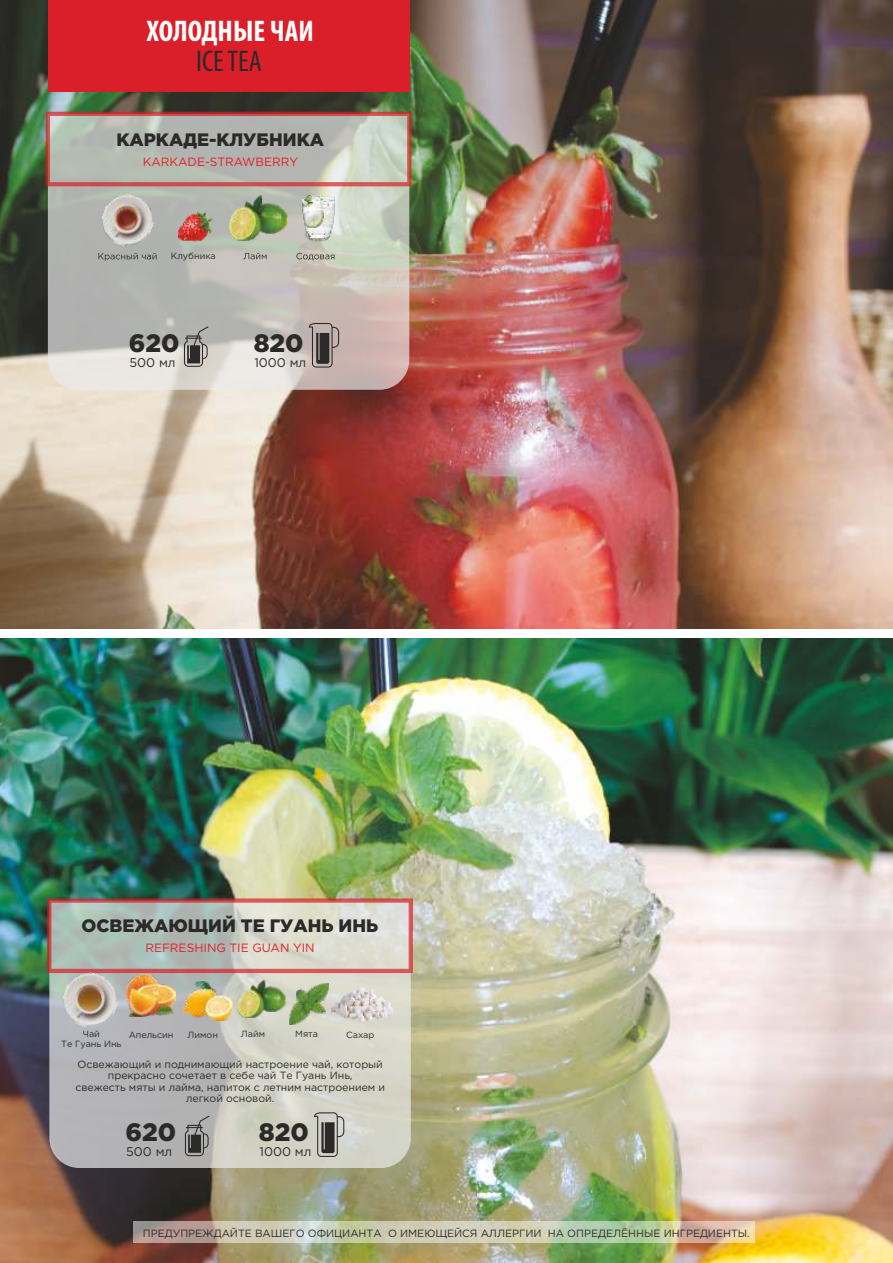
<style>
.page{position:relative;width:893px;height:1263px;background:#fff}
.page>*{position:absolute;margin:0;border:0;box-sizing:border-box;transform-origin:0 0}
.t1{font:700 condensed 30px "Myriad Pro";color:#fefefe}
.t2{font:condensed 30px "Myriad Pro";color:#2b2a29}
.t3{font:900 25.2px "Gotham Pro";color:#2b2a29}
.t4{font:900 18px "Gotham Pro";color:#2b2a29}
.t5{font:12.6px "Gotham Pro";color:#2b2a29}
.t6{font:12px "Gotham Pro";color:#e31e24}
.t7{font:10.5px/11.6px "Gotham Pro";color:#2b2a29;text-align:center}
.t8{font:9px/9.9px "Gotham Pro";color:#2b2a29;text-align:center}
</style>
<div class="page">
<img style="left:0;top:638px;width:893px;height:625px">
<img style="left:0;top:0;width:893px;height:629px">
<div style="left:49px;top:0;width:361px;height:92px;background:#db1f2a"></div>
<div style="left:134px;top:1221px;width:621px;height:22px;background:#fefefe;opacity:.5"></div>
<svg style="left:48px;top:117px;width:361px;height:273px"></svg>
<div style="left:46px;top:112px;width:365px;height:74px;border:4px solid #d62026"></div>
<svg style="left:184px;top:326px;width:25px;height:41px"></svg>
<svg style="left:309px;top:323px;width:30px;height:45px"></svg>
<img style="left:96px;top:190px;width:63px;height:62px">
<img style="left:230px;top:195px;width:57px;height:45px">
<img style="left:302px;top:196px;width:32px;height:46px">
<svg style="left:99px;top:253px;width:58px;height:8px"></svg>
<svg style="left:296px;top:253px;width:38px;height:7px"></svg>
<svg style="left:243px;top:253px;width:24px;height:6px"></svg>
<img style="left:179px;top:213px;width:35px;height:28px">
<svg style="left:49px;top:903px;width:362px;height:265px"></svg>
<div style="left:47px;top:898px;width:366px;height:75px;border:4px solid #d62026"></div>
<svg style="left:185px;top:1115px;width:25px;height:41px"></svg>
<svg style="left:314px;top:1112px;width:30px;height:45px"></svg>
<img style="left:331px;top:988px;width:63px;height:35px">
<img style="left:126px;top:975px;width:49px;height:41px">
<img style="left:183px;top:982px;width:49px;height:38px">
<img style="left:238px;top:980px;width:48px;height:37px">
<img style="left:289px;top:983px;width:39px;height:41px">
<img style="left:57px;top:968px;width:66px;height:65px">
<img style="left:78px;top:988px;width:24px;height:24px;border-radius:50%">
<h1 class="t1" style="left:147px;top:18px;width:169px">ХОЛОДНЫЕ ЧАИ</h1>
<h1 class="t2" style="left:196px;top:49px;width:67px">ICE TEA</h1>
<h3 class="t4" style="left:116px;top:133px;width:209px">КАРКАДЕ-КЛУБНИКА</h3>
<p class="t6" style="left:143px;top:157px;width:157px">KARKADE-STRAWBERRY</p>
<p class="t8" style="left:171px;top:252px;width:46px">Клубника</p>
<h2 class="t3" style="left:129px;top:334px;width:52px">620</h2>
<h2 class="t3" style="left:254px;top:334px;width:51px">820</h2>
<p class="t5" style="left:129px;top:358px;width:48px">500 мл</p>
<p class="t5" style="left:254px;top:358px;width:53px">1000 мл</p>
<h3 class="t4" style="left:82px;top:919px;width:298px">ОСВЕЖАЮЩИЙ ТЕ ГУАНЬ ИНЬ</h3>
<p class="t6" style="left:145px;top:943px;width:171px">REFRESHING TIE GUAN YIN</p>
<p class="t8" style="left:129px;top:1030px;width:46px">Апельсин</p>
<p class="t8" style="left:188px;top:1030px;width:32px">Лимон</p>
<p class="t8" style="left:241px;top:1030px;width:26px">Лайм</p>
<p class="t8" style="left:295px;top:1030px;width:24px">Мята</p>
<p class="t8" style="left:61px;top:1030px;width:62px">Чай<br>Те Гуань Инь</p>
<p class="t8" style="left:346px;top:1030px;width:30px">Сахар</p>
<p class="t7" style="left:75px;top:1059px;width:311px">Освежающий и поднимающий настроение чай, который прекрасно сочетает в себе чай Те Гуань Инь,<br>свежесть мяты и лайма, напиток с летним настроением и легкой основой.</p>
<h2 class="t3" style="left:126px;top:1123px;width:52px">620</h2>
<h2 class="t3" style="left:259px;top:1123px;width:51px">820</h2>
<p class="t5" style="left:126px;top:1147px;width:48px">500 мл</p>
<p class="t5" style="left:260px;top:1147px;width:53px">1000 мл</p>
<p class="t7" style="left:143px;top:1228px;width:608px">ПРЕДУПРЕЖДАЙТЕ ВАШЕГО ОФИЦИАНТА О ИМЕЮЩЕЙСЯ АЛЛЕРГИИ НА ОПРЕДЕЛЁННЫЕ ИНГРЕДИЕНТЫ.</p>
</div>
